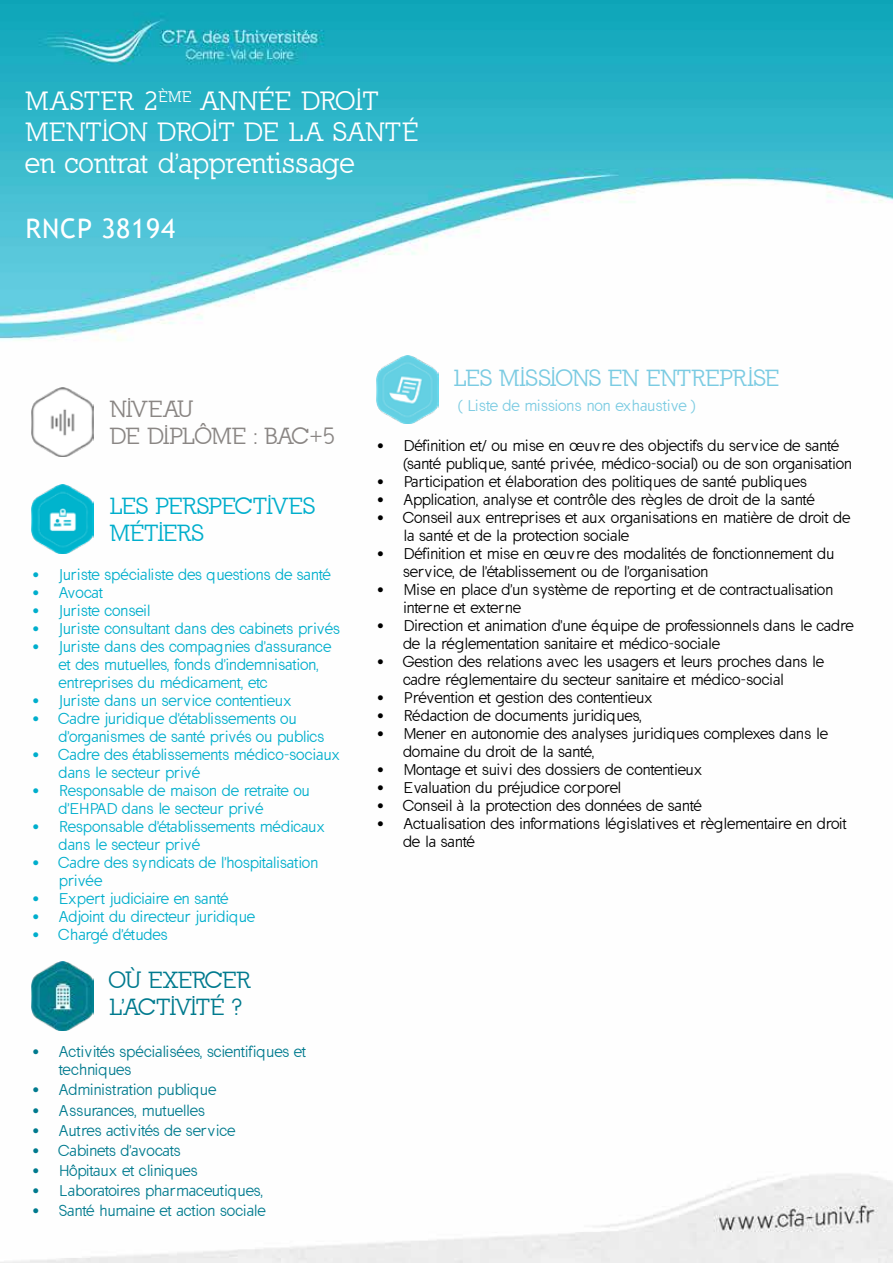
<style>
.page{position:relative;width:893px;height:1263px;background:#fff}
.page>*{position:absolute;margin:0;border:0;box-sizing:border-box;transform-origin:0 0}
.t1{font:27px "California";letter-spacing:.03em;color:#fff}
.t2{font:27px "Trebuchet MS";letter-spacing:.03em;color:#fff}
.t3{font:25.5px/30.9px "California";letter-spacing:.03em;color:#fff}
.t4{font:22.5px "California";color:#7bcbe2}
.t5{font:22.5px/27px "California";color:#00aecc}
.t6{font:22.5px/27px "California";color:#8a8684}
.t7{font:22.5px/27px "California";color:#007a8e}
.t8{font:15px/18px "California Sans";color:#000}
.t9{font:15px/18px "California Sans";color:#00aecc}
.t10{font:15px/18px "California Sans";letter-spacing:.025em;color:#00aecc}
.t11{font:15px/18px "California Sans";letter-spacing:.025em;color:#007a8e}
.t12{font:15px/18px "California Sans";letter-spacing:.02em;color:#00aecc}
.t13{font:15px "California Sans";color:#007a8e}
.t14{font:15px "California Sans";letter-spacing:.025em;color:#000}
.t15{font:15px "California Sans";letter-spacing:.02em;color:#000}
.t16{font:15px "California Sans";letter-spacing:.025em;color:#7bcbe2}
</style>
<div class="page">
<img style="left:0;top:0;width:893px;height:1263px">
<img style="left:32px;top:388px;width:62px;height:69px">
<img style="left:32px;top:484px;width:62px;height:69px">
<img style="left:32px;top:962px;width:62px;height:68px">
<img style="left:376px;top:355px;width:62px;height:69px">
<h2 class="t3" style="left:26px;top:86px;width:394px">MASTER 2<sup>ÈME</sup> ANNÉE DROIT<br>MENTION DROIT DE LA SANTÉ</h2>
<h1 class="t1" style="left:26px;top:148px;width:330px">en contrat d'apprentissage</h1>
<h1 class="t2" style="left:26px;top:212px;width:151px">RNCP 38194</h1>
<h3 class="t6" style="left:110px;top:396px;width:227px">NIVEAU<br>DE DIPLÔME : BAC+5</h3>
<h3 class="t5" style="left:110px;top:492px;width:206px">LES PERSPECTIVES<br>MÉTIERS</h3>
<p class="t10" style="left:32px;top:566px;width:300px">• Juriste spécialiste des questions de santé</p>
<p class="t9" style="left:32px;top:584px;width:72px">• Avocat</p>
<p class="t9" style="left:32px;top:602px;width:120px">• Juriste conseil</p>
<p class="t9" style="left:32px;top:620px;width:309px">• Juriste consultant dans des cabinets privés</p>
<p class="t10" style="left:59px;top:638px;width:274px;text-indent:-27px">• Juriste dans des compagnies d'assurance et des mutuelles, fonds d'indemnisation, entreprises du médicament, etc</p>
<p class="t10" style="left:32px;top:692px;width:261px">• Juriste dans un service contentieux</p>
<p class="t9" style="left:59px;top:710px;width:267px;text-indent:-27px">• Cadre juridique d'établissements ou d'organismes de santé privés ou publics</p>
<p class="t12" style="left:59px;top:746px;width:283px;text-indent:-27px">• Cadre des établissements médico-sociaux dans le secteur privé</p>
<p class="t9" style="left:59px;top:782px;width:252px;text-indent:-27px">• Responsable de maison de retraite ou d'EHPAD dans le secteur privé</p>
<p class="t9" style="left:59px;top:818px;width:268px;text-indent:-27px">• Responsable d'établissements médicaux dans le secteur privé</p>
<p class="t12" style="left:59px;top:854px;width:261px;text-indent:-27px">• Cadre des syndicats de l'hospitalisation privée</p>
<p class="t9" style="left:32px;top:890px;width:198px">• Expert judiciaire en santé</p>
<p class="t9" style="left:32px;top:908px;width:225px">• Adjoint du directeur juridique</p>
<p class="t9" style="left:32px;top:926px;width:137px">• Chargé d'études</p>
<h3 class="t7" style="left:109px;top:967px;width:142px">OÙ EXERCER<br>L'ACTIVITÉ ?</h3>
<p class="t11" style="left:59px;top:1043px;width:248px;text-indent:-27px">• Activités spécialisées, scientifiques et techniques</p>
<p class="t13" style="left:32px;top:1081px;width:186px">• Administration publique</p>
<p class="t11" style="left:32px;top:1101px;width:174px">• Assurances, mutuelles</p>
<p class="t11" style="left:32px;top:1121px;width:205px">• Autres activités de service</p>
<p class="t13" style="left:32px;top:1142px;width:150px">• Cabinets d'avocats</p>
<p class="t13" style="left:32px;top:1162px;width:167px">• Hôpitaux et cliniques</p>
<p class="t11" style="left:32px;top:1182px;width:232px">• Laboratoires pharmaceutiques,</p>
<p class="t13" style="left:32px;top:1202px;width:235px">• Santé humaine et action sociale</p>
<h3 class="t4" style="left:454px;top:365px;width:327px">LES MISSIONS EN ENTREPRISE</h3>
<p class="t16" style="left:458px;top:397px;width:239px">( Liste de missions non exhaustive )</p>
<p class="t8" style="left:403px;top:437px;width:450px;text-indent:-27px">• Définition et/ ou mise en œuvre des objectifs du service de santé (santé publique, santé privée, médico-social) ou de son organisation</p>
<p class="t14" style="left:376px;top:473px;width:432px">• Participation et élaboration des politiques de santé publiques</p>
<p class="t8" style="left:376px;top:491px;width:439px">• Application, analyse et contrôle des règles de droit de la santé</p>
<p class="t8" style="left:403px;top:509px;width:448px;text-indent:-27px">• Conseil aux entreprises et aux organisations en matière de droit de la santé et de la protection sociale</p>
<p class="t8" style="left:403px;top:545px;width:432px;text-indent:-27px">• Définition et mise en œuvre des modalités de fonctionnement du service, de l'établissement ou de l'organisation</p>
<p class="t8" style="left:403px;top:581px;width:431px;text-indent:-27px">• Mise en place d'un système de reporting et de contractualisation interne et externe</p>
<p class="t8" style="left:403px;top:617px;width:452px;text-indent:-27px">• Direction et animation d'une équipe de professionnels dans le cadre de la réglementation sanitaire et médico-sociale</p>
<p class="t8" style="left:403px;top:653px;width:422px;text-indent:-27px">• Gestion des relations avec les usagers et leurs proches dans le cadre réglementaire du secteur sanitaire et médico-social</p>
<p class="t8" style="left:376px;top:689px;width:278px">• Prévention et gestion des contentieux</p>
<p class="t14" style="left:376px;top:707px;width:267px">• Rédaction de documents juridiques,</p>
<p class="t8" style="left:403px;top:725px;width:426px;text-indent:-27px">• Mener en autonomie des analyses juridiques complexes dans le domaine du droit de la santé,</p>
<p class="t8" style="left:376px;top:761px;width:328px">• Montage et suivi des dossiers de contentieux</p>
<p class="t8" style="left:376px;top:779px;width:246px">• Evaluation du préjudice corporel</p>
<p class="t15" style="left:376px;top:797px;width:327px">• Conseil à la protection des données de santé</p>
<p class="t8" style="left:403px;top:815px;width:445px;text-indent:-27px">• Actualisation des informations législatives et règlementaire en droit de la santé</p>
</div>
